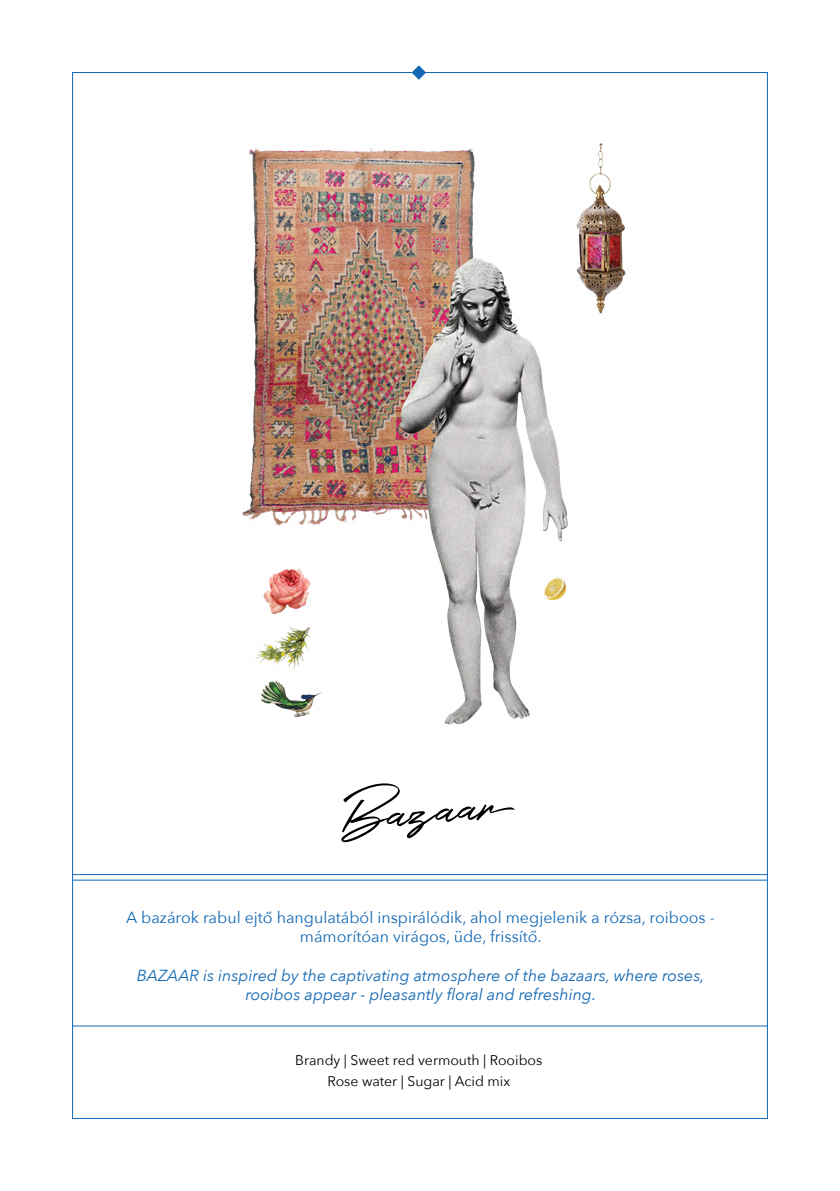
<style>
.page{position:relative;width:840px;height:1191px;background:#fff}
.page>*{position:absolute;margin:0;border:0;box-sizing:border-box;transform-origin:0 0}
.t1{font:61px "Holland";color:#000}
.t2{font:italic 16px/19.2px "Avenir Next";color:#1268b3;text-align:center}
.t3{font:16px/19.2px "Avenir Next";color:#1268b3;text-align:center}
.t4{font:14px/20.8px "Avenir Next";color:#000;text-align:center}
</style>
<div class="page">
<img style="left:74px;top:143px;width:691px;height:884px">
<svg style="left:412px;top:65px;width:14px;height:15px"></svg>
<hr style="left:72px;top:874px;width:695px;height:1px;background:#1268b3">
<hr style="left:72px;top:879px;width:695px;height:1px;background:#1268b3">
<hr style="left:72px;top:1025px;width:695px;height:1px;background:#1268b3">
<h1 class="t1" style="left:335px;top:771px;width:158px;rotate:-5deg">Bazaar</h1>
<p class="t3" style="left:126px;top:907px;width:589px">A bazárok rabul ejtő hangulatából inspirálódik, ahol megjelenik a rózsa, roiboos - mámorítóan virágos, üde, frissítő.</p>
<p class="t2" style="left:137px;top:965px;width:568px">BAZAAR is inspired by the captivating atmosphere of the bazaars, where roses, rooibos appear - pleasantly floral and refreshing.</p>
<p class="t4" style="left:295px;top:1049px;width:248px">Brandy | Sweet red vermouth | Rooibos<br>Rose water | Sugar | Acid mix</p>
</div>
